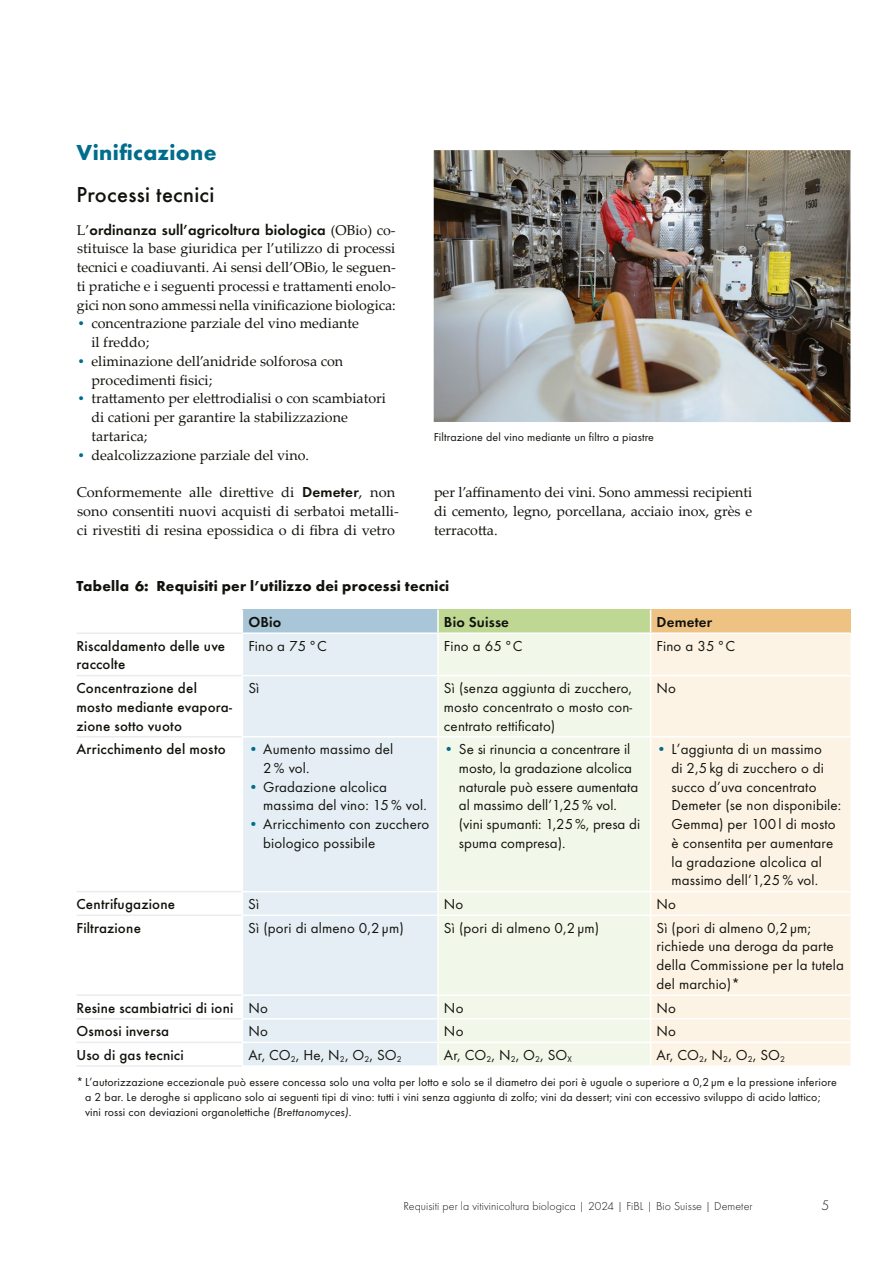
<style>
.page{position:relative;width:893px;height:1263px;background:#fff}
.page>*{position:absolute;margin:0;border:0;box-sizing:border-box;transform-origin:0 0}
.t1{font:500 22.5px "Function Pro";letter-spacing:.015em;color:#12120d}
.t2{font:700 22.5px "Function Pro";letter-spacing:.015em;color:#006d8d}
.t3{font:15px/18.8px "Function Pro";letter-spacing:.01em;color:#12120d}
.t4{font:500 15px/18.8px "Function Pro";letter-spacing:.01em;color:#12120d}
.t5{font:600 15px "Function Pro";letter-spacing:.01em;color:#12120d}
.t6{font:700 15px "Function Pro";letter-spacing:.01em;color:#12120d}
.t7{font:14.25px/18.8px "Palatino Linotype";color:#12120d}
.t8{font:300 14.25px "Function Pro";color:#12120d}
.t9{font:12px/15px "Function Pro";letter-spacing:.01em;color:#12120d}
.t10{font:300 12px "Function Pro";letter-spacing:.005em;color:#12120d}
.s1{font-family:"Palatino Linotype";font-weight:400;font-size:14.25px}
.s2{font-family:"Function Pro";font-weight:500;color:#006d8d}
.s3{font-family:"Function Pro";font-weight:600;font-size:15px}
.s4{color:#006d8d}
.s5{font-weight:400}
.s6{font-style:italic}
</style>
<div class="page">
<div style="left:242px;top:610px;width:196px;height:23px;background:#a8c6d7"></div>
<div style="left:438px;top:610px;width:213px;height:23px;background:#bed894"></div>
<div style="left:651px;top:610px;width:199px;height:23px;background:#edc282"></div>
<div style="left:243px;top:634px;width:194px;height:431px;background:#e4eef4"></div>
<div style="left:439px;top:634px;width:211px;height:431px;background:#f2f8e9"></div>
<div style="left:651px;top:634px;width:199px;height:431px;background:#fcf3e4"></div>
<svg style="left:242px;top:610px;width:1px;height:22px"></svg>
<hr style="left:437px;top:610px;width:2px;height:22px;background:#fff">
<svg style="left:650px;top:610px;width:1px;height:22px"></svg>
<hr style="left:242px;top:632px;width:196px;height:2px;background:#fff">
<hr style="left:438px;top:632px;width:213px;height:2px;background:#fff">
<hr style="left:651px;top:632px;width:199px;height:2px;background:#fff">
<hr style="left:242px;top:675px;width:196px;height:1px;background:#fff">
<hr style="left:438px;top:675px;width:213px;height:1px;background:#fff">
<hr style="left:651px;top:675px;width:199px;height:1px;background:#fff">
<hr style="left:242px;top:736px;width:196px;height:1px;background:#fff">
<hr style="left:438px;top:736px;width:213px;height:1px;background:#fff">
<hr style="left:651px;top:736px;width:199px;height:1px;background:#fff">
<hr style="left:242px;top:891px;width:196px;height:1px;background:#fff">
<hr style="left:438px;top:891px;width:213px;height:1px;background:#fff">
<hr style="left:651px;top:891px;width:199px;height:1px;background:#fff">
<hr style="left:242px;top:914px;width:196px;height:2px;background:#fff">
<hr style="left:438px;top:914px;width:213px;height:2px;background:#fff">
<hr style="left:651px;top:914px;width:199px;height:2px;background:#fff">
<hr style="left:242px;top:994px;width:196px;height:2px;background:#fff">
<hr style="left:438px;top:994px;width:213px;height:2px;background:#fff">
<hr style="left:651px;top:994px;width:199px;height:2px;background:#fff">
<hr style="left:242px;top:1018px;width:196px;height:1px;background:#fff">
<hr style="left:438px;top:1018px;width:213px;height:1px;background:#fff">
<hr style="left:651px;top:1018px;width:199px;height:1px;background:#fff">
<hr style="left:242px;top:1042px;width:196px;height:1px;background:#fff">
<hr style="left:438px;top:1042px;width:213px;height:1px;background:#fff">
<hr style="left:651px;top:1042px;width:199px;height:1px;background:#fff">
<hr style="left:77px;top:675px;width:165px;height:1px;background:#ececec">
<hr style="left:77px;top:736px;width:165px;height:1px;background:#ececec">
<hr style="left:77px;top:891px;width:165px;height:1px;background:#ececec">
<hr style="left:77px;top:914px;width:165px;height:2px;background:#ececec">
<hr style="left:77px;top:994px;width:165px;height:2px;background:#ececec">
<hr style="left:77px;top:1018px;width:165px;height:1px;background:#ececec">
<hr style="left:77px;top:1042px;width:165px;height:1px;background:#ececec">
<hr style="left:77px;top:1065px;width:165px;height:2px;background:#ececec">
<hr style="left:77px;top:632px;width:165px;height:2px;background:#ececec">
<img style="left:434px;top:150px;width:416px;height:272px">
<h1 class="t2" style="left:77px;top:138px;width:142px">Vinificazione</h1>
<h1 class="t1" style="left:77px;top:181px;width:140px">Processi tecnici</h1>
<p class="t5" style="left:77px;top:220px;width:320px"><span class="s1">L’</span>ordinanza sull’agricoltura biologica <span class="s1">(OBio) co-</span></p>
<p class="t7" style="left:77px;top:239px;width:320px;text-align:justify">stituisce la base giuridica per l’utilizzo di processi tecnici e coadiuvanti. Ai sensi dell’OBio, le seguen&shy;ti pratiche e i seguenti processi e trattamenti enolo&shy;gici non sono ammessi nella vinificazione biologica:</p>
<p class="t7" style="left:91px;top:314px;width:269px;text-indent:-15px"><span class="s2">•</span> concentrazione parziale del vino mediante il freddo;</p>
<p class="t7" style="left:91px;top:351px;width:253px;text-indent:-15px"><span class="s2">•</span> eliminazione dell’anidride solforosa con procedimenti fisici;</p>
<p class="t7" style="left:91px;top:389px;width:296px;text-indent:-15px"><span class="s2">•</span> trattamento per elettrodialisi o con scambiatori di cationi per garantire la stabilizzazione tartarica;</p>
<p class="t7" style="left:77px;top:445px;width:234px"><span class="s2">•</span> dealcolizzazione parziale del vino.</p>
<p class="t7" style="left:77px;top:482px;width:324px">Conformemente alle direttive di <span class="s3">Demeter</span>, non sono consentiti nuovi acquisti di serbatoi metalli&shy;ci rivestiti di resina epossidica o di fibra di vetro</p>
<p class="t7" style="left:434px;top:482px;width:320px;text-align:justify">per l’affinamento dei vini. Sono ammessi recipienti di cemento, legno, porcellana, acciaio inox, grès e terracotta.</p>
<p class="t9" style="left:434px;top:429px;width:222px">Filtrazione del vino mediante un filtro a piastre</p>
<p class="t6" style="left:77px;top:577px;width:374px">Tabella 6: Requisiti per l’utilizzo dei processi tecnici</p>
<p class="t5" style="left:248px;top:613px;width:34px">OBio</p>
<p class="t5" style="left:444px;top:613px;width:67px">Bio Suisse</p>
<p class="t5" style="left:657px;top:613px;width:57px">Demeter</p>
<p class="t4" style="left:77px;top:636px;width:150px">Riscaldamento delle uve raccolte</p>
<p class="t3" style="left:248px;top:636px;width:80px">Fino a 75 °C</p>
<p class="t3" style="left:444px;top:636px;width:80px">Fino a 65 °C</p>
<p class="t3" style="left:657px;top:636px;width:80px">Fino a 35 °C</p>
<p class="t4" style="left:77px;top:678px;width:157px">Concentrazione del mosto mediante evapora&shy;zione sotto vuoto</p>
<p class="t3" style="left:248px;top:679px;width:13px">Sì</p>
<p class="t3" style="left:444px;top:679px;width:190px;text-align:justify">Sì (senza aggiunta di zucchero, mosto concentrato o mosto con&shy;centrato rettificato)</p>
<p class="t3" style="left:657px;top:679px;width:21px">No</p>
<p class="t4" style="left:76px;top:740px;width:151px">Arricchimento del mosto</p>
<p class="t3" style="left:263px;top:740px;width:131px;text-indent:-15px"><span class="s4">•</span> Aumento massimo del<br>2 % vol.</p>
<p class="t3" style="left:263px;top:777px;width:165px;text-indent:-15px"><span class="s4">•</span> Gradazione alcolica massima del vino: 15 % vol.</p>
<p class="t3" style="left:263px;top:815px;width:168px;text-indent:-15px"><span class="s4">•</span> Arricchimento con zucchero biologico possibile</p>
<p class="t3" style="left:459px;top:740px;width:183px;text-indent:-15px"><span class="s4">•</span> Se si rinuncia a concentrare il mosto, la gradazione alcolica naturale può essere aumentata al massimo dell’1,25% vol. (vini spumanti: 1,25%, presa di spuma compresa).</p>
<p class="t3" style="left:671px;top:740px;width:171px;text-indent:-15px"><span class="s4">•</span> L’aggiunta di un massimo<br>di 2,5 kg di zucchero o di succo d’uva concentrato<br>Demeter (se non disponibile:<br>Gemma) per 100 l di mosto è consentita per aumentare la gradazione alcolica al massimo dell’1,25 % vol.</p>
<p class="t4" style="left:76px;top:894px;width:100px">Centrifugazione</p>
<p class="t3" style="left:248px;top:895px;width:13px">Sì</p>
<p class="t3" style="left:444px;top:895px;width:21px">No</p>
<p class="t3" style="left:656px;top:895px;width:21px">No</p>
<p class="t4" style="left:76px;top:918px;width:66px">Filtrazione</p>
<p class="t3" style="left:248px;top:918px;width:157px">Sì (pori di almeno 0,2 µm)</p>
<p class="t3" style="left:444px;top:918px;width:157px">Sì (pori di almeno 0,2 µm)</p>
<p class="t3" style="left:656px;top:918px;width:189px">Sì (pori di almeno 0,2 µm; richiede una deroga da parte della Commissione per la tutela del marchio)*</p>
<p class="t4" style="left:77px;top:998px;width:193px">Resine scambiatrici di ioni <span class="s5">No</span></p>
<p class="t3" style="left:444px;top:998px;width:21px">No</p>
<p class="t3" style="left:657px;top:998px;width:21px">No</p>
<p class="t4" style="left:77px;top:1022px;width:94px">Osmosi inversa</p>
<p class="t3" style="left:248px;top:1022px;width:21px">No</p>
<p class="t3" style="left:444px;top:1022px;width:21px">No</p>
<p class="t3" style="left:657px;top:1022px;width:21px">No</p>
<p class="t4" style="left:77px;top:1045px;width:109px">Uso di gas tecnici</p>
<p class="t3" style="left:248px;top:1045px;width:155px">Ar, CO<sub>2</sub>, He, N<sub>2</sub>, O<sub>2</sub>, SO<sub>2</sub></p>
<p class="t3" style="left:444px;top:1045px;width:129px">Ar, CO<sub>2</sub>, N<sub>2</sub>, O<sub>2</sub>, SO<sub>X</sub></p>
<p class="t3" style="left:657px;top:1045px;width:130px">Ar, CO<sub>2</sub>, N<sub>2</sub>, O<sub>2</sub>, SO<sub>2</sub></p>
<p class="t9" style="left:85px;top:1074px;width:753px;text-indent:-9px">* L’autorizzazione eccezionale può essere concessa solo una volta per lotto e solo se il diametro dei pori è uguale o superiore a 0,2 µm e la pressione inferiore a 2 bar. Le deroghe si applicano solo ai seguenti tipi di vino: tutti i vini senza aggiunta di zolfo; vini da dessert; vini con eccessivo sviluppo di acido lattico; vini rossi con deviazioni organolettiche <span class="s6">(Brettanomyces)</span>.</p>
<p class="t10" style="left:403px;top:1199px;width:351px">Requisiti per la vitivinicoltura biologica | 2024 | FiBL | Bio Suisse | Demeter</p>
<p class="t8" style="left:821px;top:1197px;width:9px">5</p>
</div>
